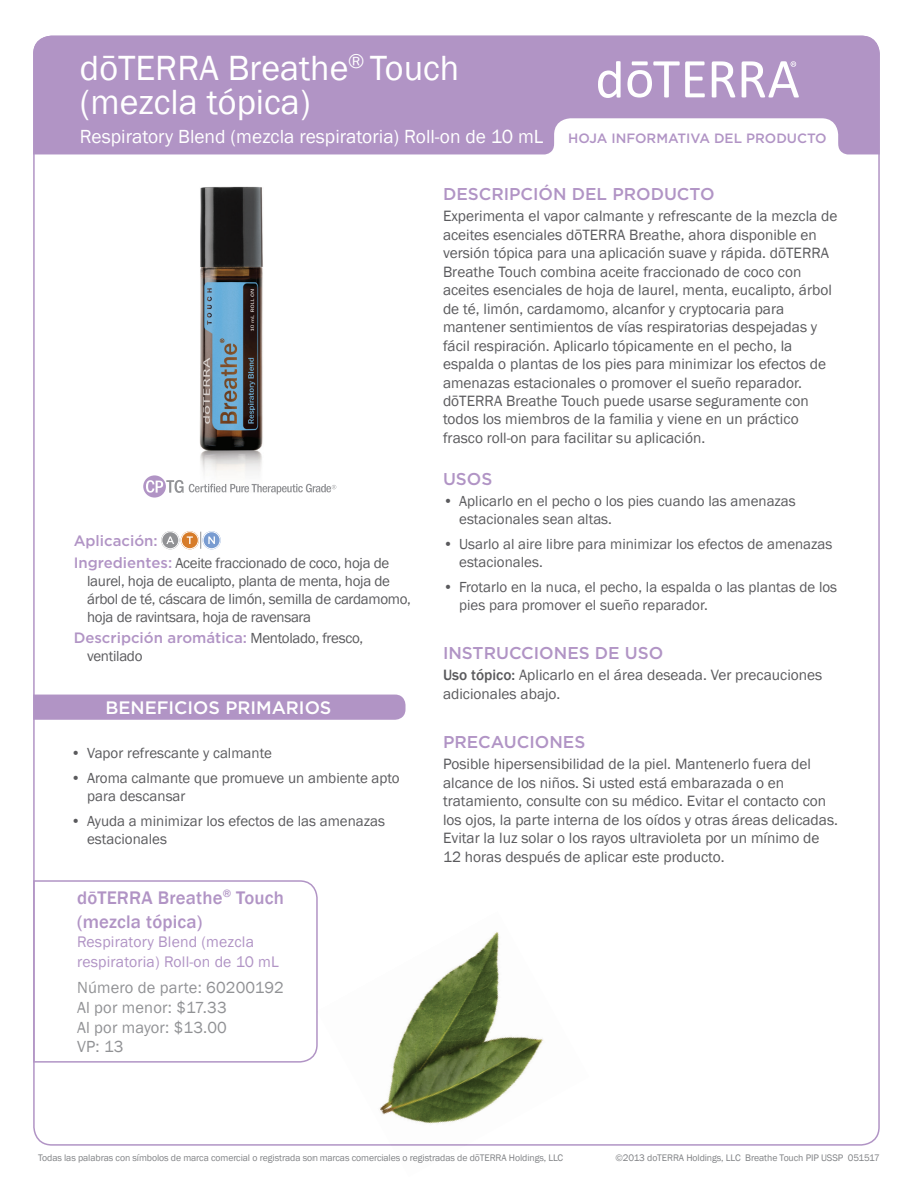
<style>
.page{position:relative;width:918px;height:1188px;background:#fff}
.page>*{position:absolute;margin:0;border:0;box-sizing:border-box;transform-origin:0 0}
.Main_H1_SP_3-line{font:36px/34.5px "Franklin Gothic";color:#fff}
.Main_H2_3-line_SP{font:19.5px "Franklin Gothic";color:#fff}
.t1{font:500 18.75px/24px "Franklin Gothic";letter-spacing:.01em;color:#b194c5}
.t2{font:500 18px "Gotham";color:#fff}
.Purple_Headers_SP{font:500 17.1px "Gotham";color:#b194c5}
.t3{font:16.5px/19.8px "Franklin Gothic";letter-spacing:.01em;color:#919295}
.t4{font:15.75px/19.5px "Franklin Gothic";letter-spacing:.01em;color:#b194c5}
.Body_SP{font:15.3px/18.5px "Franklin Gothic";color:#5a5a5d}
.Directions_Bold_Attr{font:15.3px/18.5px "Franklin Gothic";color:#5a5a5d}
.Oil_Attribute_Panel{font:15px/18px "Franklin Gothic";color:#5a5a5d}
.Oil_Attribute_Panel-2{font:15px/18px "Franklin Gothic";letter-spacing:-.02em;color:#5a5a5d}
.Oil_Attribute_Panel-3{font:500 15px "Gotham";color:#b194c5}
.t5{font:500 13.5px "Gotham";color:#b194c5}
.t6{font:9.75px "Franklin Gothic";letter-spacing:-.01em;color:#808285}
.s1{font-family:"Gotham";font-weight:500;color:#b194c5}
.s2{font-weight:500}
</style>
<div class="page">
<svg style="left:143px;top:475px;width:193px;height:23px"></svg>
<svg style="left:33px;top:36px;width:847px;height:118px;background:#b99fcb"></svg>
<svg style="left:712px;top:61px;width:23px;height:37px"></svg>
<svg style="left:627px;top:61px;width:78px;height:37px"></svg>
<svg style="left:598px;top:61px;width:23px;height:37px"></svg>
<svg style="left:742px;top:61px;width:57px;height:37px"></svg>
<svg style="left:200px;top:532px;width:1px;height:17px"></svg>
<svg style="left:161px;top:531px;width:18px;height:18px"></svg>
<div style="left:162px;top:532px;width:17px;height:17px;border:1px solid #fff;border-radius:50%"></div>
<svg style="left:166px;top:536px;width:8px;height:8px"></svg>
<svg style="left:181px;top:531px;width:18px;height:18px"></svg>
<div style="left:181px;top:532px;width:17px;height:17px;border:1px solid #fff;border-radius:50%"></div>
<svg style="left:187px;top:536px;width:6px;height:8px"></svg>
<svg style="left:203px;top:531px;width:18px;height:18px"></svg>
<div style="left:203px;top:532px;width:17px;height:17px;border:1px solid #fff;border-radius:50%"></div>
<svg style="left:208px;top:536px;width:7px;height:8px"></svg>
<div style="left:33px;top:695px;width:373px;height:25px;background:#b194c5"></div>
<svg style="left:33px;top:880px;width:285px;height:183px"></svg>
<img style="left:192px;top:186px;width:79px;height:312px">
<img style="left:317px;top:911px;width:272px;height:235px">
<p class="Main_H1_SP_3-line" style="left:80px;top:52px;width:381px">dōTERRA Breathe<sup>®</sup> Touch (mezcla tópica)</p>
<p class="Main_H2_3-line_SP" style="left:80px;top:124px;width:465px">Respiratory Blend (mezcla respiratoria) Roll-on de 10 mL</p>
<p class="t5" style="left:568px;top:130px;width:260px">HOJA INFORMATIVA DEL PRODUCTO</p>
<p class="Oil_Attribute_Panel-3" style="left:74px;top:531px;width:86px">Aplicación:</p>
<p class="Oil_Attribute_Panel-2" style="left:87px;top:554px;width:325px;text-indent:-14px"><span class="s1">Ingredientes:</span> Aceite fraccionado de coco, hoja de laurel, hoja de eucalipto, planta de menta, hoja de árbol de té, cáscara de limón, semilla de cardamomo, hoja de ravintsara, hoja de ravensara</p>
<p class="Oil_Attribute_Panel-2" style="left:87px;top:629px;width:278px;text-indent:-14px"><span class="s1">Descripción aromática:</span> Mentolado, fresco, ventilado</p>
<p class="t2" style="left:105px;top:696px;width:228px">BENEFICIOS PRIMARIOS</p>
<p class="Oil_Attribute_Panel" style="left:71px;top:744px;width:202px">• Vapor refrescante y calmante</p>
<p class="Oil_Attribute_Panel" style="left:87px;top:769px;width:314px;text-indent:-16px">• Aroma calmante que promueve un ambiente apto para descansar</p>
<p class="Oil_Attribute_Panel" style="left:87px;top:812px;width:299px;text-indent:-16px">• Ayuda a minimizar los efectos de las amenazas estacionales</p>
<p class="t1" style="left:77px;top:885px;width:208px">dōTERRA Breathe<sup>®</sup> Touch (mezcla tópica)</p>
<p class="t4" style="left:77px;top:932px;width:203px">Respiratory Blend (mezcla respiratoria) Roll-on de 10 mL</p>
<p class="t3" style="left:77px;top:978px;width:208px">Número de parte: 60200192<br>Al por menor: $17.33<br>Al por mayor: $13.00<br>VP: 13</p>
<p class="Purple_Headers_SP" style="left:443px;top:182px;width:273px">DESCRIPCIÓN DEL PRODUCTO</p>
<p class="Body_SP" style="left:443px;top:207px;width:396px">Experimenta el vapor calmante y refrescante de la mezcla de aceites esenciales dōTERRA Breathe, ahora disponible en versión tópica para una aplicación suave y rápida. dōTERRA Breathe Touch combina aceite fraccionado de coco con aceites esenciales de hoja de laurel, menta, eucalipto, árbol de té, limón, cardamomo, alcanfor y cryptocaria para mantener sentimientos de vías respiratorias despejadas y fácil respiración. Aplicarlo tópicamente en el pecho, la espalda o plantas de los pies para minimizar los efectos de amenazas estacionales o promover el sueño reparador. dōTERRA Breathe Touch puede usarse seguramente con todos los miembros de la familia y viene en un práctico frasco roll-on para facilitar su aplicación.</p>
<p class="Purple_Headers_SP" style="left:443px;top:468px;width:51px">USOS</p>
<p class="Oil_Attribute_Panel" style="left:459px;top:493px;width:338px;text-indent:-16px">• Aplicarlo en el pecho o los pies cuando las amenazas estacionales sean altas.</p>
<p class="Oil_Attribute_Panel" style="left:459px;top:535px;width:375px;text-indent:-16px">• Usarlo al aire libre para minimizar los efectos de amenazas estacionales.</p>
<p class="Oil_Attribute_Panel" style="left:459px;top:578px;width:380px;text-indent:-16px">• Frotarlo en la nuca, el pecho, la espalda o las plantas de los pies para promover el sueño reparador.</p>
<p class="Purple_Headers_SP" style="left:443px;top:641px;width:222px">INSTRUCCIONES DE USO</p>
<p class="Directions_Bold_Attr" style="left:443px;top:666px;width:381px"><span class="s2">Uso tópico:</span> Aplicarlo en el área deseada. Ver precauciones adicionales abajo.</p>
<p class="Purple_Headers_SP" style="left:443px;top:730px;width:144px">PRECAUCIONES</p>
<p class="Body_SP" style="left:443px;top:755px;width:397px">Posible hipersensibilidad de la piel. Mantenerlo fuera del alcance de los niños. Si usted está embarazada o en tratamiento, consulte con su médico. Evitar el contacto con los ojos, la parte interna de los oídos y otras áreas delicadas.<br>Evitar la luz solar o los rayos ultravioleta por un mínimo de 12 horas después de aplicar este producto.</p>
<p class="t6" style="left:38px;top:1152px;width:527px">Todas las palabras con símbolos de marca comercial o registrada son marcas comerciales o registradas de dōTERRA Holdings, LLC</p>
<p class="t6" style="left:615px;top:1152px;width:266px">©2013 doTERRA Holdings, LLC Breathe Touch PIP USSP 051517</p>
</div>
